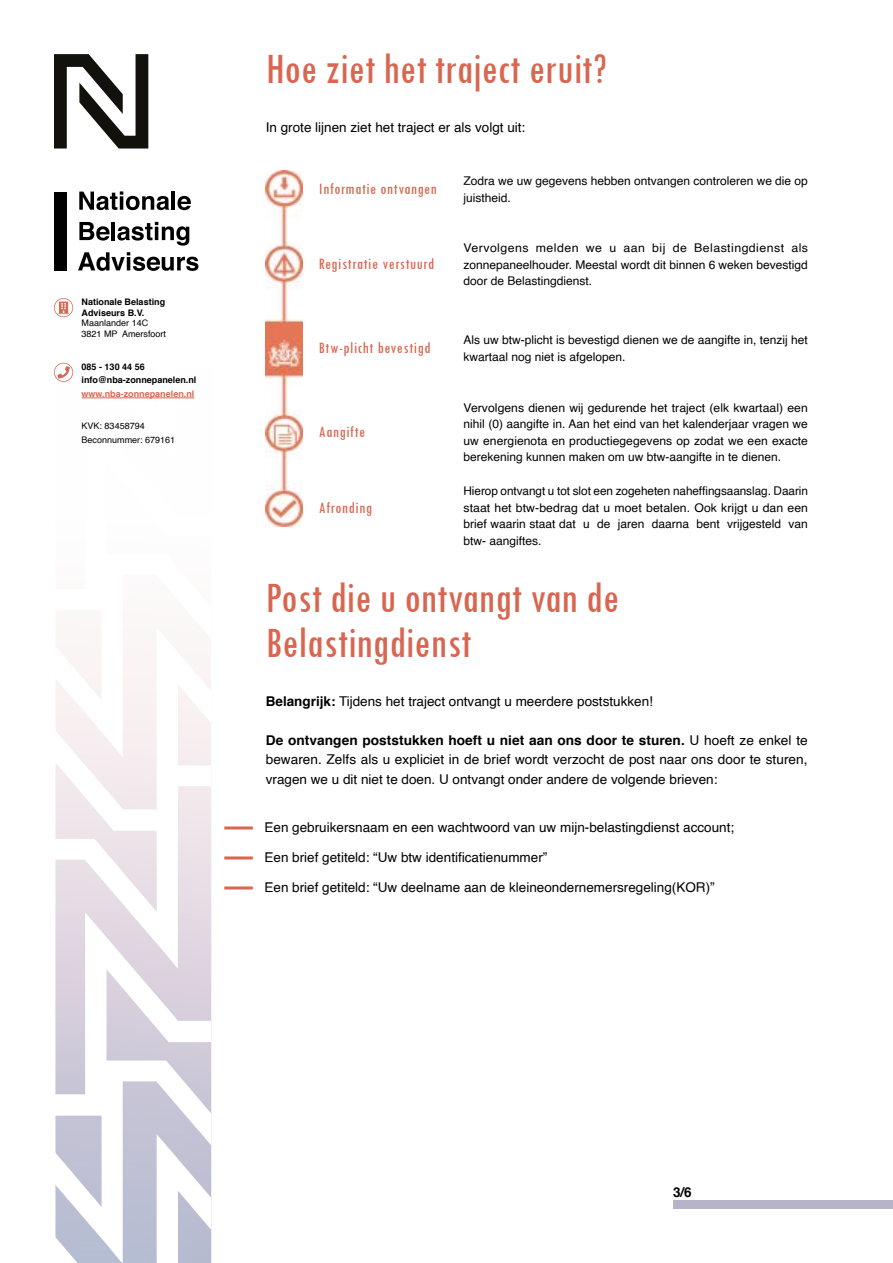
<style>
.page{position:relative;width:893px;height:1263px;background:#fff}
.page>*{position:absolute;margin:0;border:0;box-sizing:border-box;transform-origin:0 0}
.t1{font:condensed 45px/45px "Tw Cen";color:#d86650}
.t2{font:condensed 16.5px "Tw Cen";letter-spacing:.04em;color:#d86650}
.t3{font:13.5px/19.5px "Helvetica";color:#000;text-align:justify}
.t4{font:700 13.5px "Helvetica";color:#000}
.t5{font:12px/16.5px "Helvetica";color:#000;text-align:justify}
.t6{font:700 9px/10.8px "Helvetica";color:#000}
.t7{font:9px/13.5px "Helvetica";color:#000}
.t8{font:700 9px "Helvetica";color:#d86650}
.t9{font:6px "NBA Font";color:#d86650}
.s1{font-weight:700}
</style>
<div class="page">
<svg style="left:55px;top:654px;width:156px;height:609px"></svg>
<div style="left:673px;top:1201px;width:220px;height:8px;background:#b7b3c9"></div>
<div style="left:54px;top:192px;width:13px;height:78px;background:#000"></div>
<svg style="left:79px;top:191px;width:90px;height:19px"></svg>
<hr style="left:172px;top:192px;width:3px;height:18px;background:#000">
<svg style="left:177px;top:196px;width:14px;height:14px"></svg>
<svg style="left:54px;top:54px;width:94px;height:94px"></svg>
<svg style="left:54px;top:222px;width:145px;height:177px"></svg>
<img style="left:266px;top:170px;width:36px;height:356px">
<p class="t6" style="left:82px;top:296px;width:85px">Nationale Belasting<br>Adviseurs B.V.</p>
<p class="t7" style="left:82px;top:318px;width:86px;line-height:10.8px">Maanlander 14C<br>3821 MP Amersfoort</p>
<p class="t6" style="left:82px;top:361px;width:65px">085 - 130 44 56</p>
<p class="t6" style="left:82px;top:375px;width:116px">info@nba-zonnepanelen.nl</p>
<p class="t8" style="left:82px;top:386px;width:114px">www.nba-zonnepanelen.nl</p>
<p class="t7" style="left:82px;top:419px;width:95px">KVK: 83458794<br>Beconnummer: 679161</p>
<h1 class="t1" style="left:266px;top:46px;width:343px">Hoe ziet het traject eruit?</h1>
<p class="t3" style="left:266px;top:118px;width:261px">In grote lijnen ziet het traject er als volgt uit:</p>
<h2 class="t2" style="left:319px;top:179px;width:120px">Informatie ontvangen</h2>
<h2 class="t2" style="left:319px;top:254px;width:117px">Registratie verstuurd</h2>
<h2 class="t2" style="left:319px;top:338px;width:113px">Btw-plicht bevestigd</h2>
<h2 class="t2" style="left:319px;top:422px;width:48px">Aangifte</h2>
<h2 class="t2" style="left:319px;top:497px;width:55px">Afronding</h2>
<p class="t5" style="left:463px;top:173px;width:346px">Zodra we uw gegevens hebben ontvangen controleren we die op juistheid.</p>
<p class="t5" style="left:463px;top:240px;width:346px">Vervolgens melden we u aan bij de Belastingdienst als zonnepaneelhouder. Meestal wordt dit binnen 6 weken bevestigd door de Belastingdienst.</p>
<p class="t5" style="left:463px;top:332px;width:346px">Als uw btw-plicht is bevestigd dienen we de aangifte in, tenzij het kwartaal nog niet is afgelopen.</p>
<p class="t5" style="left:463px;top:400px;width:346px">Vervolgens dienen wij gedurende het traject (elk kwartaal) een nihil (0) aangifte in. Aan het eind van het kalenderjaar vragen we uw energienota en productiegegevens op zodat we een exacte berekening kunnen maken om uw btw-aangifte in te dienen.</p>
<p class="t5" style="left:463px;top:483px;width:346px">Hierop ontvangt u tot slot een zogeheten naheffingsaanslag. Daarin staat het btw-bedrag dat u moet betalen. Ook krijgt u dan een brief waarin staat dat u de jaren daarna bent vrijgesteld van btw- aangiftes.</p>
<h1 class="t1" style="left:266px;top:575px;width:355px">Post die u ontvangt van de<br>Belastingdienst</h1>
<p class="t3" style="left:266px;top:692px;width:389px"><span class="s1">Belangrijk:</span> Tijdens het traject ontvangt u meerdere poststukken!</p>
<p class="t3" style="left:266px;top:731px;width:544px"><span class="s1">De ontvangen poststukken hoeft u niet aan ons door te sturen.</span> U hoeft ze enkel te bewaren. Zelfs als u expliciet in de brief wordt verzocht de post naar ons door te sturen, vragen we u dit niet te doen. U ontvangt onder andere de volgende brieven:</p>
<p class="t9" style="left:225px;top:825px;width:31px">A</p>
<p class="t3" style="left:264px;top:818px;width:471px">Een gebruikersnaam en een wachtwoord van uw mijn-belastingdienst account;</p>
<p class="t9" style="left:225px;top:855px;width:31px">A</p>
<p class="t3" style="left:264px;top:848px;width:284px">Een brief getiteld: “Uw btw identificatienummer”</p>
<p class="t9" style="left:225px;top:885px;width:31px">A</p>
<p class="t3" style="left:264px;top:878px;width:452px">Een brief getiteld: “Uw deelname aan de kleineondernemersregeling(KOR)”</p>
<p class="t4" style="left:673px;top:1181px;width:20px">3/6</p>
</div>
